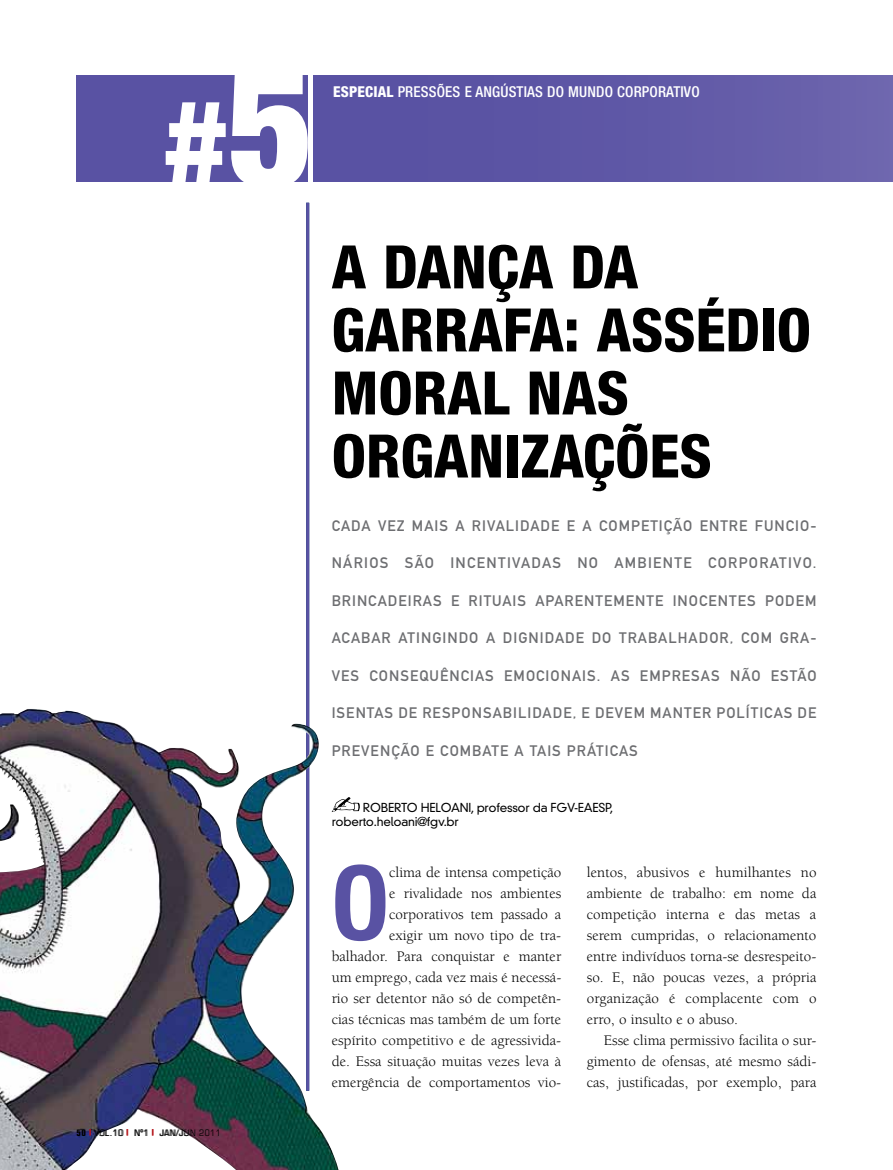
<style>
.page{position:relative;width:893px;height:1170px;background:#fff}
.page>*{position:absolute;margin:0;border:0;box-sizing:border-box;transform-origin:0 0}
.t1{font:900 condensed 165px "Helvetica Neue LT Std";color:#fff}
.t2{font:900 condensed 120px "Helvetica Neue LT Std";color:#fff}
.t3{font:700 condensed 103.2px "Helvetica Neue LT Std";color:#5952a3}
.t4{font:800 condensed 60px/63px "Helvetica Neue LT Std";color:#000}
.t5{font:15px/21px "Berkeley Std";color:#000;text-align:justify}
.t6{font:15px "DIN Mittelschrift Std";letter-spacing:.07em;color:#6d6e71}
.t7{font:500 condensed 15px "Helvetica Neue LT Std";letter-spacing:.01em;color:#fff}
.t8{font:15px "DIN Mittelschrift Std";letter-spacing:.09em;color:#6d6e71}
.t9{font:300 12px/13.5px "DIN Neuzeit Grotesk";letter-spacing:-.02em;color:#000}
.t10{font:condensed 9px "Eurostile LT Std";letter-spacing:.05em;color:#000}
.s1{font-size:165px}
.s2{font-weight:800}
.s3{font-weight:700}
</style>
<div class="page">
<div style="left:313px;top:75px;width:580px;height:106px;background:linear-gradient(to right,#554ea1,#6b63ac)"></div>
<div style="left:77px;top:75px;width:231px;height:106px;background:#5952a3"></div>
<svg style="left:339px;top:797px;width:21px;height:15px"></svg>
<hr style="left:306px;top:203px;width:3px;height:887px;background:#5952a3">
<img style="left:0;top:708px;width:339px;height:461px">
<svg style="left:89px;top:1128px;width:2px;height:7px"></svg>
<svg style="left:152px;top:1128px;width:2px;height:7px"></svg>
<h1 class="t1" style="left:228px;top:25px;width:87px">0</h1>
<h2 class="t2" style="left:164px;top:69px;width:151px">#<span class="s1">5</span></h2>
<p class="t7" style="left:333px;top:82px;width:368px"><span class="s2">ESPECIAL</span> PRESSÕES E ANGÚSTIAS DO MUNDO CORPORATIVO</p>
<p class="t10" style="left:77px;top:1126px;width:146px"><span class="s3">50</span> VOL.10 Nº1 JAN/JUN 2011</p>
<h3 class="t4" style="left:332px;top:234px;width:481px">A DANÇA DA<br>GARRAFA: ASSÉDIO<br>MORAL NAS<br>ORGANIZAÇÕES</h3>
<p class="t6" style="left:332px;top:516px;width:486px">CADA VEZ MAIS A RIVALIDADE E A COMPETIÇÃO ENTRE FUNCIO-</p>
<p class="t8" style="left:332px;top:554px;width:486px">NÁRIOS SÃO INCENTIVADAS NO AMBIENTE CORPORATIVO.</p>
<p class="t6" style="left:332px;top:591px;width:486px">BRINCADEIRAS E RITUAIS APARENTEMENTE INOCENTES PODEM</p>
<p class="t6" style="left:332px;top:629px;width:486px">ACABAR ATINGINDO A DIGNIDADE DO TRABALHADOR, COM GRA-</p>
<p class="t6" style="left:332px;top:666px;width:486px">VES CONSEQUÊNCIAS EMOCIONAIS. AS EMPRESAS NÃO ESTÃO</p>
<p class="t6" style="left:332px;top:704px;width:486px">ISENTAS DE RESPONSABILIDADE, E DEVEM MANTER POLÍTICAS DE</p>
<p class="t6" style="left:332px;top:741px;width:308px">PREVENÇÃO E COMBATE A TAIS PRÁTICAS</p>
<p class="t9" style="left:332px;top:801px;width:283px;text-indent:31px">Roberto Heloani, professor da FGV-EAESP, roberto.heloani@fgv.br</p>
<h3 class="t3" style="left:332px;top:840px;width:59px">O</h3>
<p class="t5" style="left:332px;top:861px;width:231px;text-align:right">clima de intensa competição<br>e rivalidade nos ambientes corporativos tem passado a<br>exigir um novo tipo de tra&shy;balhador. Para conquistar e manter um emprego, cada vez mais é necessá&shy;rio ser detentor não só de competên&shy;cias técnicas mas também de um forte espírito competitivo e de agressivida&shy;de. Essa situação muitas vezes leva à emergência de comportamentos vio-</p>
<p class="t5" style="left:587px;top:861px;width:231px">lentos, abusivos e humilhantes no ambiente de trabalho: em nome da competição interna e das metas a serem cumpridas, o relacionamento entre indivíduos torna-se desrespeito&shy;so. E, não poucas vezes, a própria organização é complacente com o erro, o insulto e o abuso.</p>
<p class="t5" style="left:587px;top:1029px;width:231px;text-indent:17px">Esse clima permissivo facilita o sur&shy;gimento de ofensas, até mesmo sádi&shy;cas, justificadas, por exemplo, para</p>
</div>
